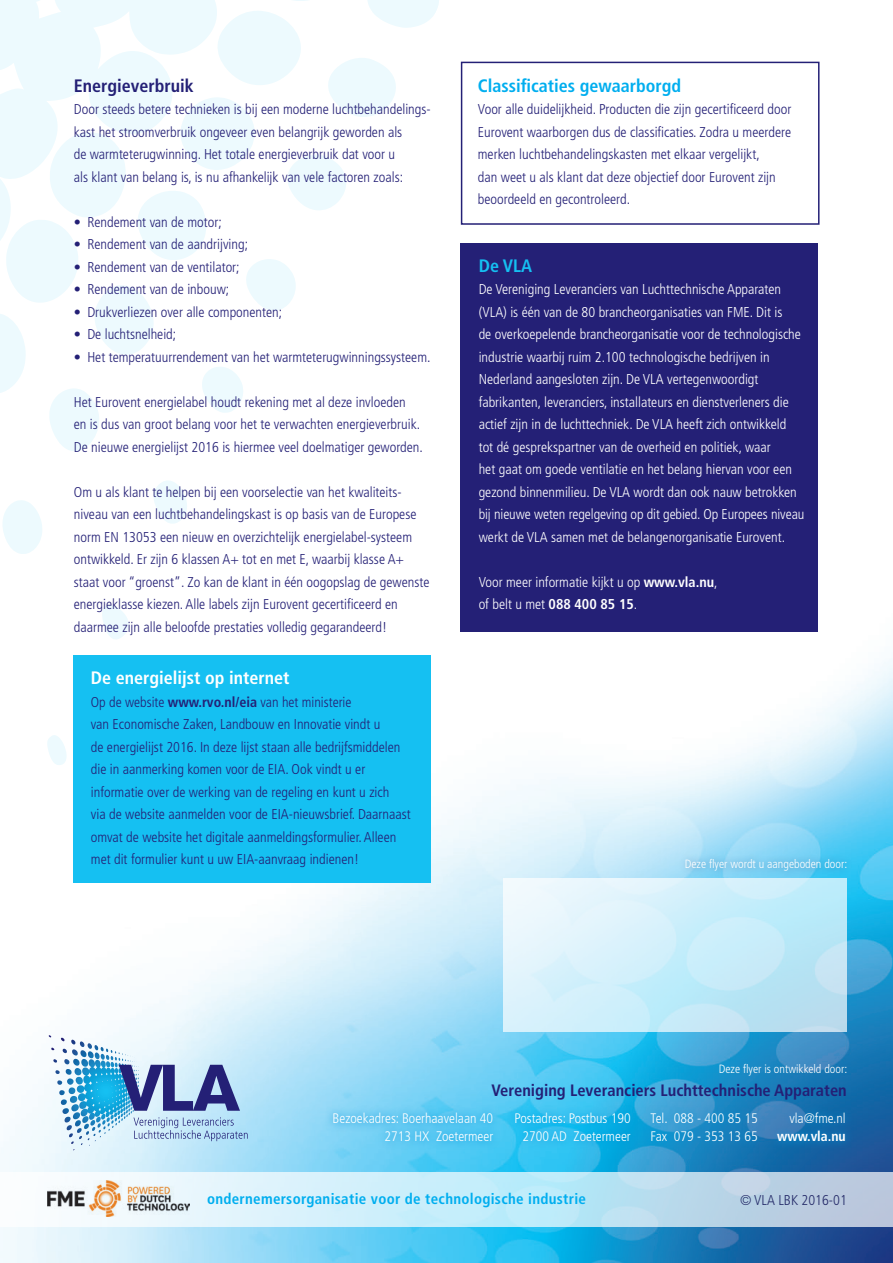
<style>
.page{position:relative;width:893px;height:1263px;background:#fff}
.page>*{position:absolute;margin:0;border:0;box-sizing:border-box;transform-origin:0 0}
.Bodytekst_9pt{font:700 condensed 18px "Frutiger";color:#00aeef}
.Bodytekst_9pt-2{font:700 condensed 18px "Frutiger";color:#fff}
.Bodytekst_9pt-3{font:700 condensed 18px "Frutiger";color:#242076}
.Bodytekst_9pt-4{font:700 condensed 18px "Frutiger";color:#15c0f2}
.Kop_33pt{font:700 condensed 16.5px "Frutiger";color:#242076}
.Bodytekst_9_5pt{font:700 condensed 15px "Frutiger";letter-spacing:.02em;color:#00aeef}
.Bodytekst_9pt-5{font:300 condensed 14.25px/22.5px "Frutiger";color:#242076}
.Bodytekst_9pt-6{font:300 condensed 14.25px/22.5px "Frutiger";color:#fff}
.Bodytekst_9_5pt-2{font:300 condensed 14.25px "Frutiger";color:#252b69}
.Bodytekst_9pt-7{font:300 condensed 13.8px "Frutiger";color:#fff}
.Bodytekst_9pt-8{font:700 condensed 13.8px "Frutiger";color:#fff}
.Bodytekst_9pt-9{font:300 condensed 12px "Frutiger";color:#fff}
.s1{font-weight:700}
</style>
<div class="page">
<img style="left:0;top:614px;width:893px;height:649px">
<svg style="left:325px;top:1105px;width:529px;height:45px;background:#37a7da"></svg>
<svg style="left:0;top:1172px;width:893px;height:54px;background:#cbe6f3"></svg>
<svg style="left:49px;top:1035px;width:199px;height:115px"></svg>
<img style="left:48px;top:1180px;width:142px;height:37px">
<svg style="left:47px;top:734px;width:20px;height:31px"></svg>
<svg style="left:3px;top:500px;width:39px;height:54px"></svg>
<svg style="left:102px;top:605px;width:27px;height:35px"></svg>
<svg style="left:153px;top:481px;width:34px;height:43px"></svg>
<svg style="left:0;top:0;width:439px;height:451px"></svg>
<svg style="left:0;top:0;width:296px;height:289px;fill:#edfafe"></svg>
<div style="left:74px;top:655px;width:357px;height:227px;background:#15c0f2"></div>
<div style="left:461px;top:243px;width:357px;height:388px;background:#242076"></div>
<div style="left:461px;top:62px;width:358px;height:163px;border:2px solid #242076"></div>
<svg style="left:503px;top:878px;width:344px;height:154px;background:#cdedf9"></svg>
<div style="left:678px;top:852px;width:176px;height:27px;background:#252b69;opacity:.4"></div>
<p class="Bodytekst_9pt-3" style="left:74px;top:75px;width:121px">Energieverbruik</p>
<p class="Bodytekst_9pt-5" style="left:74px;top:98px;width:358px">Door steeds betere technieken is bij een moderne luchtbehandelings&shy;kast het stroomverbruik ongeveer even belangrijk geworden als<br>de warmteterugwinning. Het totale energieverbruik dat voor u<br>als klant van belang is, is nu afhankelijk van vele factoren zoals:</p>
<p class="Bodytekst_9pt-5" style="left:74px;top:211px;width:149px">• Rendement van de motor;</p>
<p class="Bodytekst_9pt-5" style="left:74px;top:233px;width:176px">• Rendement van de aandrijving;</p>
<p class="Bodytekst_9pt-5" style="left:74px;top:256px;width:167px">• Rendement van de ventilator;</p>
<p class="Bodytekst_9pt-5" style="left:74px;top:278px;width:157px">• Rendement van de inbouw;</p>
<p class="Bodytekst_9pt-5" style="left:74px;top:301px;width:210px">• Drukverliezen over alle componenten;</p>
<p class="Bodytekst_9pt-5" style="left:74px;top:323px;width:104px">• De luchtsnelheid;</p>
<p class="Bodytekst_9pt-5" style="left:74px;top:346px;width:358px">• Het temperatuurrendement van het warmteterugwinningssysteem.</p>
<p class="Bodytekst_9pt-5" style="left:74px;top:391px;width:351px">Het Eurovent energielabel houdt rekening met al deze invloeden<br>en is dus van groot belang voor het te verwachten energieverbruik.<br>De nieuwe energielijst 2016 is hiermee veel doelmatiger geworden.</p>
<p class="Bodytekst_9pt-5" style="left:74px;top:481px;width:357px">Om u als klant te helpen bij een voorselectie van het kwaliteits&shy;niveau van een luchtbehandelingskast is op basis van de Europese norm EN 13053 een nieuw en overzichtelijk energielabel-systeem ontwikkeld. Er zijn 6 klassen A+ tot en met E, waarbij klasse A+ staat voor “groenst”. Zo kan de klant in één oogopslag de gewenste energieklasse kiezen. Alle labels zijn Eurovent gecertificeerd en daarmee zijn alle beloofde prestaties volledig gegarandeerd!</p>
<p class="Bodytekst_9pt-2" style="left:91px;top:667px;width:200px">De energielijst op internet</p>
<p class="Bodytekst_9pt-5" style="left:91px;top:691px;width:321px">Op de website <span class="s1">www.rvo.nl/eia</span> van het ministerie<br>van Economische Zaken, Landbouw en Innovatie vindt u<br>de energielijst 2016. In deze lijst staan alle bedrijfsmiddelen die in aanmerking komen voor de EIA. Ook vindt u er informatie over de werking van de regeling en kunt u zich<br>via de website aanmelden voor de EIA-nieuwsbrief. Daarnaast omvat de website het digitale aanmeldingsformulier. Alleen met dit formulier kunt u uw EIA-aanvraag indienen!</p>
<p class="Bodytekst_9pt" style="left:478px;top:75px;width:205px">Classificaties gewaarborgd</p>
<p class="Bodytekst_9pt-5" style="left:478px;top:98px;width:315px">Voor alle duidelijkheid. Producten die zijn gecertificeerd door Eurovent waarborgen dus de classificaties. Zodra u meerdere merken luchtbehandelingskasten met elkaar vergelijkt,<br>dan weet u als klant dat deze objectief door Eurovent zijn beoordeeld en gecontroleerd.</p>
<p class="Bodytekst_9pt-4" style="left:479px;top:255px;width:55px">De VLA</p>
<p class="Bodytekst_9pt-6" style="left:479px;top:278px;width:304px">De Vereniging Leveranciers van Luchttechnische Apparaten</p>
<p class="Bodytekst_9pt-6" style="left:479px;top:301px;width:327px">(VLA) is één van de 80 brancheorganisaties van FME. Dit is<br>de overkoepelende brancheorganisatie voor de technologische industrie waarbij ruim 2.100 technologische bedrijven in Nederland aangesloten zijn. De VLA vertegenwoordigt fabrikanten, leveranciers, installateurs en dienstverleners die actief zijn in de luchttechniek. De VLA heeft zich ontwikkeld tot dé gesprekspartner van de overheid en politiek, waar<br>het gaat om goede ventilatie en het belang hiervan voor een gezond binnenmilieu. De VLA wordt dan ook nauw betrokken bij nieuwe weten regelgeving op dit gebied. Op Europees niveau werkt de VLA samen met de belangenorganisatie Eurovent.</p>
<p class="Bodytekst_9pt-6" style="left:479px;top:571px;width:240px">Voor meer informatie kijkt u op <span class="s1">www.vla.nu</span>,</p>
<p class="Bodytekst_9pt-6" style="left:479px;top:593px;width:160px">of belt u met <span class="s1">088 400 85 15</span>.</p>
<p class="Bodytekst_9pt-9" style="left:685px;top:857px;width:164px">Deze flyer wordt u aangeboden door:</p>
<p class="Bodytekst_9pt-9" style="left:719px;top:1062px;width:130px">Deze flyer is ontwikkeld door:</p>
<p class="Kop_33pt" style="left:492px;top:1080px;width:357px">Vereniging Leveranciers Luchttechnische Apparaten</p>
<p class="Bodytekst_9pt-7" style="left:333px;top:1111px;width:162px">Bezoekadres: Boerhaavelaan 40</p>
<p class="Bodytekst_9pt-7" style="left:385px;top:1128px;width:110px">2713 HX Zoetermeer</p>
<p class="Bodytekst_9pt-7" style="left:789px;top:1111px;width:58px">vla@fme.nl</p>
<p class="Bodytekst_9pt-8" style="left:777px;top:1128px;width:70px">www.vla.nu</p>
<p class="Bodytekst_9pt-7" style="left:514px;top:1111px;width:118px">Postadres: Postbus 190</p>
<p class="Bodytekst_9pt-7" style="left:522px;top:1128px;width:110px">2700 AD Zoetermeer</p>
<p class="Bodytekst_9pt-7" style="left:651px;top:1111px;width:109px">Tel. 088 - 400 85 15</p>
<p class="Bodytekst_9pt-7" style="left:651px;top:1128px;width:109px">Fax 079 - 353 13 65</p>
<p class="Bodytekst_9_5pt" style="left:207px;top:1190px;width:381px">ondernemersorganisatie voor de technologische industrie</p>
<p class="Bodytekst_9_5pt-2" style="left:740px;top:1192px;width:108px">© VLA LBK 2016-01</p>
</div>
